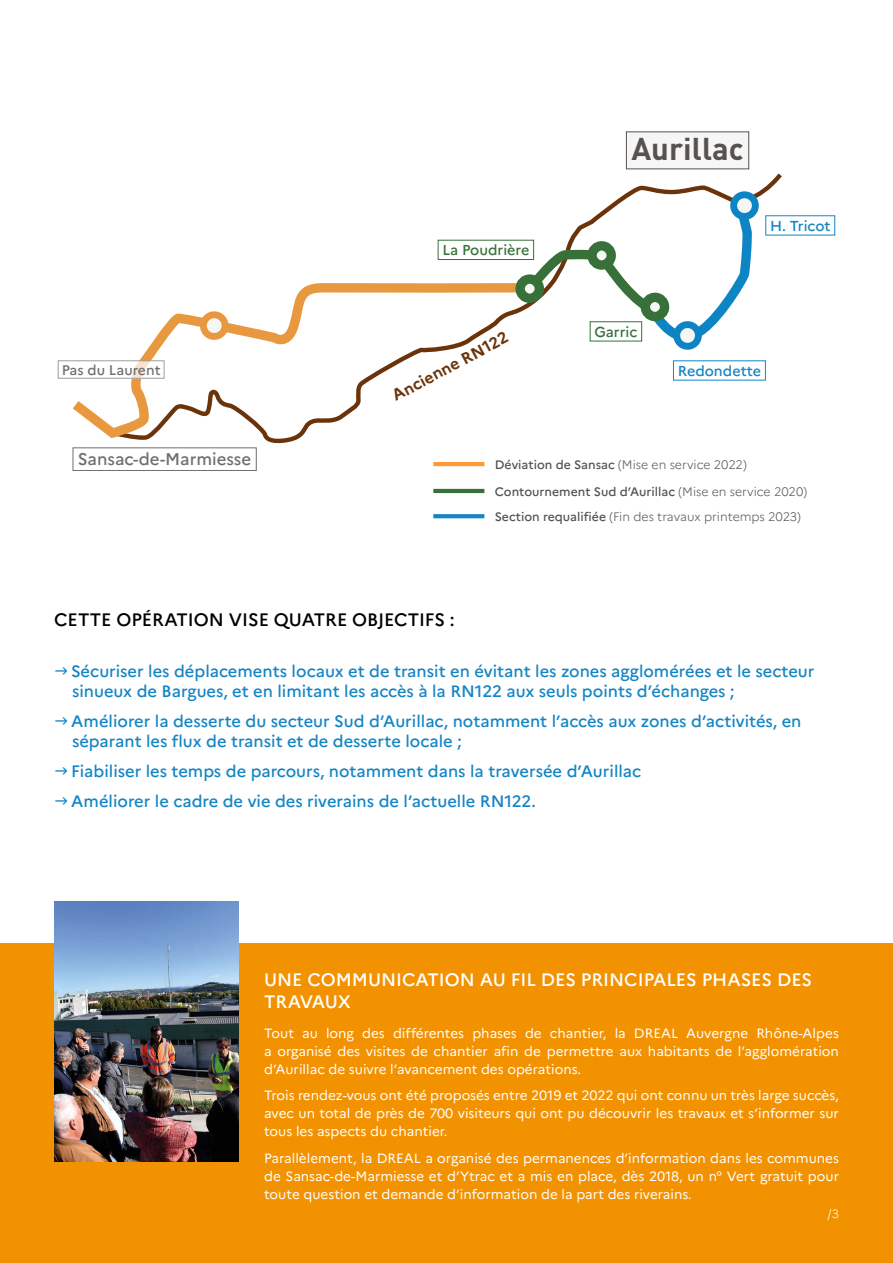
<style>
.page{position:relative;width:893px;height:1263px;background:#fff}
.page>*{position:absolute;margin:0;border:0;box-sizing:border-box;transform-origin:0 0}
.t1{font:700 31.2px "DIN Pro";color:#575252}
.t2{font:500 18px/21.6px "Marianne";color:#fff}
.t3{font:500 18px "Marianne";color:#000}
.t4{font:500 16.8px "Marianne";color:#706f6f}
.t5{font:500 16.5px/19.8px "Marianne";color:#1485c5}
.t6{font:700 16.05px "Marianne";color:#6b330a}
.t7{font:500 14.4px "Marianne";color:#1485c5}
.t8{font:500 14.4px "Marianne";color:#377139}
.t9{font:500 13.95px "Marianne";color:#706f6f}
.t10{font:13.5px/18px "Marianne";color:#fff;text-align:justify}
.t11{font:500 12.3px/26.8px "Marianne";color:#575252}
.t12{font:300 12.3px "Marianne";color:#575252}
.t13{font:300 12px "Marianne";color:#fff}
.s1{font-weight:300}
.s2{font-weight:500}
</style>
<div class="page">
<div style="left:0;top:943px;width:893px;height:320px;background:#f39200"></div>
<hr style="left:433px;top:462px;width:51px;height:4px;background:#f93">
<hr style="left:433px;top:489px;width:51px;height:4px;background:#377139">
<svg style="left:433px;top:514px;width:51px;height:4px"></svg>
<div style="left:626px;top:132px;width:123px;height:37px;background:#f6f6f5"></div>
<svg style="left:437px;top:169px;width:349px;height:212px"></svg>
<svg style="left:62px;top:278px;width:468px;height:174px"></svg>
<svg style="left:520px;top:194px;width:237px;height:148px"></svg>
<div style="left:734px;top:195px;width:21px;height:21px;background:#f6f6f5;border-radius:50%"></div>
<div style="left:730px;top:191px;width:29px;height:29px;border:7px solid #0d85c4;border-radius:50%"></div>
<div style="left:677px;top:325px;width:21px;height:21px;background:#f6f6f5;border-radius:50%"></div>
<div style="left:673px;top:321px;width:29px;height:29px;border:7px solid #0d85c4;border-radius:50%"></div>
<div style="left:645px;top:297px;width:20px;height:19px;background:#f6f6f5;border-radius:50%"></div>
<div style="left:641px;top:293px;width:28px;height:28px;border:9px solid #377139;border-radius:50%"></div>
<svg style="left:592px;top:246px;width:19px;height:19px"></svg>
<div style="left:587px;top:241px;width:29px;height:29px;border:9px solid #377139;border-radius:50%"></div>
<svg style="left:520px;top:279px;width:19px;height:19px"></svg>
<div style="left:515px;top:274px;width:29px;height:29px;border:9px solid #377139;border-radius:50%"></div>
<div style="left:203px;top:315px;width:22px;height:21px;background:#f6f6f5;border-radius:50%"></div>
<div style="left:200px;top:311px;width:28px;height:29px;border:7px solid #e89940;border-radius:50%"></div>
<div style="left:73px;top:448px;width:183px;height:23px;border:1px solid #706f6f"></div>
<div style="left:58px;top:361px;width:107px;height:17px;background:#fff"></div>
<div style="left:438px;top:240px;width:96px;height:20px;border:1px solid #377139"></div>
<img style="left:54px;top:902px;width:185px;height:259px">
<p class="t9" style="left:62px;top:361px;width:100px">Pas du Laurent</p>
<p class="t4" style="left:78px;top:449px;width:175px">Sansac-de-Marmiesse</p>
<p class="t8" style="left:442px;top:241px;width:88px">La Poudrière</p>
<p class="t6" style="left:388px;top:388px;width:131px;rotate:-28deg">Ancienne RN122</p>
<h1 class="t1" style="left:631px;top:123px;width:114px">Aurillac</h1>
<p class="t7" style="left:770px;top:217px;width:62px">H. Tricot</p>
<p class="t8" style="left:594px;top:323px;width:45px">Garric</p>
<p class="t7" style="left:678px;top:362px;width:85px">Redondette</p>
<p class="t11" style="left:495px;top:451px;width:314px">Déviation de Sansac <span class="s1">(Mise en service 2022)<br></span>Contournement Sud d’Aurillac <span class="s1">(Mise en service 2020)</span></p>
<p class="t12" style="left:495px;top:509px;width:308px"><span class="s2">Section requalifiée</span> (Fin des travaux printemps 2023)</p>
<h2 class="t3" style="left:54px;top:608px;width:402px">CETTE OPÉRATION VISE QUATRE OBJECTIFS :</h2>
<p class="t5" style="left:71px;top:662px;width:745px">Sécuriser les déplacements locaux et de transit en évitant les zones agglomérées et le secteur sinueux de Bargues, et en limitant les accès à la RN122 aux seuls points d’échanges ;</p>
<p class="t5" style="left:71px;top:711px;width:732px">Améliorer la desserte du secteur Sud d’Aurillac, notamment l’accès aux zones d’activités, en séparant les flux de transit et de desserte locale ;</p>
<p class="t5" style="left:71px;top:756px;width:572px;line-height:30px">Fiabiliser les temps de parcours, notamment dans la traversée d’Aurillac<br>Améliorer le cadre de vie des riverains de l’actuelle RN122.</p>
<h2 class="t2" style="left:264px;top:969px;width:550px">UNE COMMUNICATION AU FIL DES PRINCIPALES PHASES DES<br>TRAVAUX</h2>
<p class="t10" style="left:264px;top:1024px;width:576px">Tout au long des différentes phases de chantier, la DREAL Auvergne Rhône-Alpes a organisé des visites de chantier afin de permettre aux habitants de l’agglomération d’Aurillac de suivre l’avancement des opérations.</p>
<p class="t10" style="left:264px;top:1086px;width:576px">Trois rendez-vous ont été proposés entre 2019 et 2022 qui ont connu un très large succès, avec un total de près de 700 visiteurs qui ont pu découvrir les travaux et s’informer sur tous les aspects du chantier.</p>
<p class="t10" style="left:264px;top:1149px;width:576px">Parallèlement, la DREAL a organisé des permanences d’information dans les communes de Sansac-de-Marmiesse et d’Ytrac et a mis en place, dès 2018, un n° Vert gratuit pour toute question et demande d’information de la part des riverains.</p>
<p class="t13" style="left:828px;top:1206px;width:13px">/3</p>
</div>
